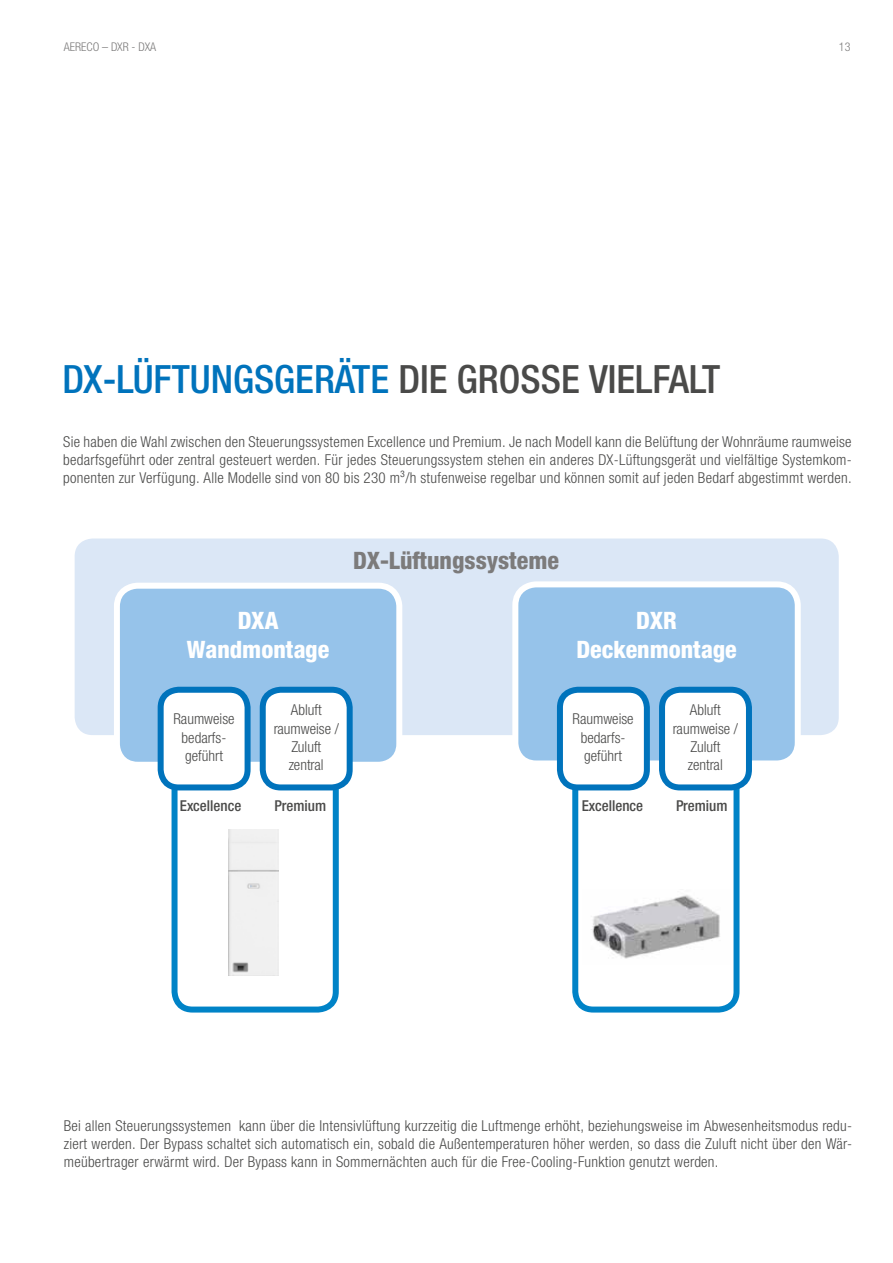
<style>
.page{position:relative;width:893px;height:1263px;background:#fff}
.page>*{position:absolute;margin:0;border:0;box-sizing:border-box;transform-origin:0 0}
.t1{font:500 condensed 39px "Helvetica Neue LTW1 G";color:#0073bc}
.t2{font:800 condensed 24px/28.8px "Helvetica Neue LTW1 G";color:#fff;text-align:center}
.t3{font:800 condensed 24px "Helvetica Neue LTW1 G";color:#7c7b7b}
.t4{font:300 condensed 15px/18px "Helvetica Neue LTW1 G";color:#4a4a49;text-align:center}
.t5{font:500 condensed 15px "Helvetica Neue LTW1 G";color:#4a4a49}
.t6{font:300 condensed 12px "Helvetica Neue LTW1 G";color:#7c7b7b}
.s1{color:#4a4a49}
</style>
<div class="page">
<div style="left:75px;top:538px;width:764px;height:197px;background:#dbe7f6;border-radius:18px"></div>
<div style="left:572px;top:623px;width:167px;height:389px;border:6px solid #0083c7;border-radius:18px"></div>
<div style="left:515px;top:584px;width:283px;height:179px;background:#96c3ea;border-radius:21px"></div>
<div style="left:512px;top:581px;width:289px;height:185px;border:6px solid #fff;border-radius:21px"></div>
<div style="left:172px;top:623px;width:167px;height:389px;border:6px solid #0083c7;border-radius:18px"></div>
<div style="left:117px;top:586px;width:282px;height:179px;background:#96c3ea;border-radius:21px"></div>
<div style="left:114px;top:583px;width:288px;height:185px;border:6px solid #fff;border-radius:21px"></div>
<div style="left:161px;top:690px;width:87px;height:97px;background:#fff;border-radius:18px"></div>
<div style="left:158px;top:687px;width:93px;height:103px;border:6px solid #0073bc;border-radius:18px"></div>
<div style="left:560px;top:690px;width:87px;height:97px;background:#fff;border-radius:18px"></div>
<div style="left:557px;top:687px;width:93px;height:103px;border:6px solid #0073bc;border-radius:18px"></div>
<div style="left:263px;top:690px;width:87px;height:97px;background:#fff;border-radius:18px"></div>
<div style="left:260px;top:687px;width:93px;height:103px;border:6px solid #0073bc;border-radius:18px"></div>
<div style="left:662px;top:690px;width:87px;height:97px;background:#fff;border-radius:18px"></div>
<div style="left:659px;top:687px;width:93px;height:103px;border:6px solid #0073bc;border-radius:18px"></div>
<div style="left:229px;top:830px;width:49px;height:146px;background:#f0f0f0"></div>
<img style="left:591px;top:895px;width:129px;height:64px">
<p class="t6" style="left:64px;top:40px;width:94px">AERECO – DXR - DXA</p>
<p class="t6" style="left:839px;top:40px;width:13px">13</p>
<h1 class="t1" style="left:63px;top:356px;width:659px">DX-LÜFTUNGSGERÄTE <span class="s1">DIE GROSSE VIELFALT</span></h1>
<p class="t4" style="left:63px;top:433px;width:790px;text-align:justify">Sie haben die Wahl zwischen den Steuerungssystemen Excellence und Premium. Je nach Modell kann die Belüftung der Wohnräume raumweise bedarfsgeführt oder zentral gesteuert werden. Für jedes Steuerungssystem stehen ein anderes DX-Lüftungsgerät und vielfältige Systemkom&shy;ponenten zur Verfügung. Alle Modelle sind von 80 bis 230 m³/h stufenweise regelbar und können somit auf jeden Bedarf abgestimmt werden.</p>
<h2 class="t2" style="left:187px;top:606px;width:144px">DXA<br>Wandmontage</h2>
<h2 class="t3" style="left:353px;top:546px;width:207px">DX-Lüftungssysteme</h2>
<h2 class="t2" style="left:576px;top:606px;width:162px">DXR<br>Deckenmontage</h2>
<p class="t4" style="left:274px;top:701px;width:67px">Abluft raumweise /<br>Zuluft zentral</p>
<p class="t4" style="left:673px;top:701px;width:67px">Abluft raumweise /<br>Zuluft zentral</p>
<p class="t4" style="left:173px;top:710px;width:63px">Raumweise bedarfs&shy;geführt</p>
<p class="t5" style="left:180px;top:796px;width:63px">Excellence</p>
<p class="t5" style="left:275px;top:796px;width:53px">Premium</p>
<p class="t5" style="left:582px;top:796px;width:63px">Excellence</p>
<p class="t5" style="left:676px;top:796px;width:53px">Premium</p>
<p class="t4" style="left:573px;top:710px;width:63px">Raumweise bedarfs&shy;geführt</p>
<p class="t4" style="left:64px;top:1117px;width:790px;text-align:justify">Bei allen Steuerungssystemen kann über die Intensivlüftung kurzzeitig die Luftmenge erhöht, beziehungsweise im Abwesenheitsmodus redu&shy;ziert werden. Der Bypass schaltet sich automatisch ein, sobald die Außentemperaturen höher werden, so dass die Zuluft nicht über den Wär&shy;meübertrager erwärmt wird. Der Bypass kann in Sommernächten auch für die Free-Cooling-Funktion genutzt werden.</p>
</div>
